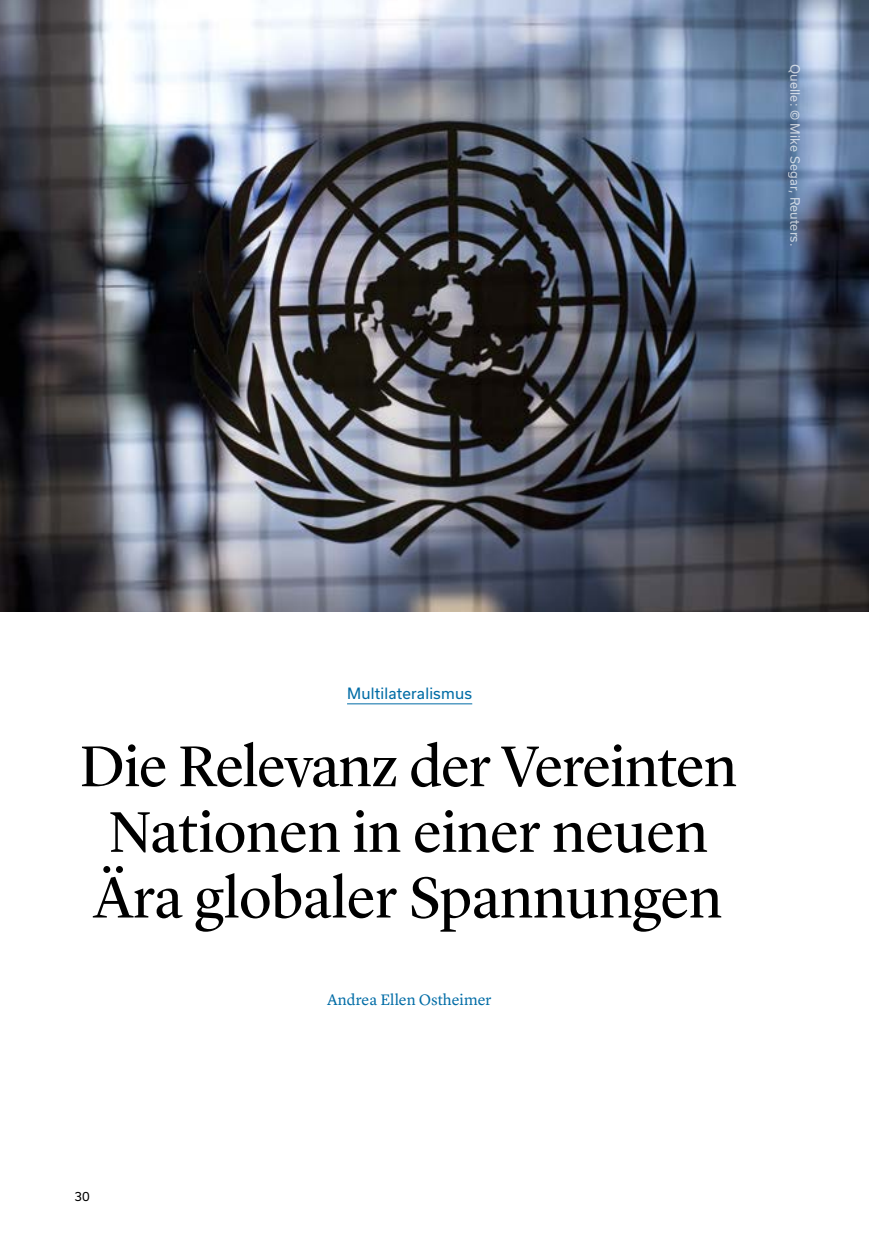
<style>
.page{position:relative;width:869px;height:1246px;background:#fff}
.page>*{position:absolute;margin:0;border:0;box-sizing:border-box;transform-origin:0 0}
.Header1{font:59.5px/65.6px "Lyon Display";letter-spacing:-.005em;color:#000}
.Author{font:15.75px "Lyon Text";color:#006ca6}
.t1{font:14.88px "Usual";letter-spacing:.015em;color:#006ca6}
.t2{font:12.25px "Usual";letter-spacing:.015em;color:#fff}
.t3{font:12.25px "Usual";color:#000}
</style>
<div class="page">
<hr style="left:347px;top:703px;width:125px;height:1px;background:#006ca6">
<img style="left:0;top:0;width:868px;height:611px">
<p class="t2" style="left:801px;top:64px;width:184px;rotate:90deg">Quelle: © Mike Segar, Reuters.</p>
<p class="t1" style="left:347px;top:684px;width:127px">Multilateralismus</p>
<p class="Header1" style="left:80px;top:728px;width:658px">Die Relevanz der Vereinten<br>Nationen in einer neuen<br>Ära globaler Spannungen</p>
<p class="t3" style="left:74px;top:1188px;width:17px">30</p>
<p class="Author" style="left:327px;top:987px;width:165px">Andrea Ellen Ostheimer</p>
</div>
